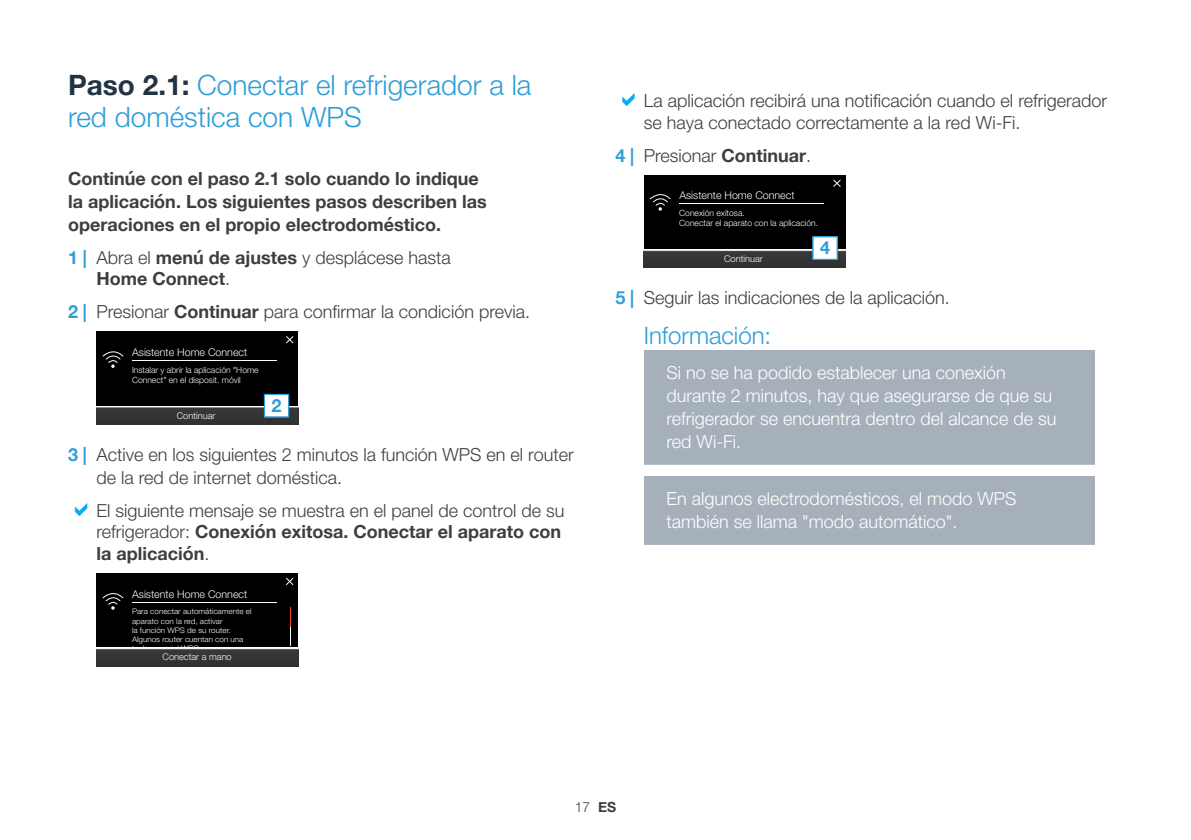
<style>
.page{position:relative;width:1191px;height:840px;background:#fff}
.page>*{position:absolute;margin:0;border:0;box-sizing:border-box;transform-origin:0 0}
.t1{font:300 28px/32px "Helvetica Neue";color:#2d9ed8}
.t2{font:300 24px "Helvetica Neue";color:#2d9ed8}
.t3{font:300 18px/21.6px "Helvetica Neue";color:#3e3e3f}
.t4{font:300 18px/23px "Helvetica Neue";color:#fff}
.t5{font:700 18px/23px "Helvetica Neue";color:#3e3e3f}
.t6{font:700 18px "Helvetica Neue";color:#2d9ed8}
.t7{font:300 14px "Helvetica Neue";color:#3e3e3f}
.t8{font:300 10.6px "Helvetica Neue";color:#fbfbfc}
.t9{font:300 9.2px "Helvetica Neue";color:#fbfbfc}
.t10{font:300 8.6px/10.2px "Helvetica Neue";color:#fbfbfc}
.t11{font:300 7.6px/9.2px "Helvetica Neue";color:#fbfbfc;scale:1.05 1}
.s1{font-weight:700;color:#223444}
.s2{color:#2d9ed8}
.s3{font-weight:300}
.s4{font-weight:700;color:#2d9ed8}
.s5{font-weight:700}
</style>
<div class="page">
<div style="left:96px;top:331px;width:202px;height:93px;background:#000002"></div>
<div style="left:96px;top:406px;width:202px;height:18px;background:linear-gradient(to right,#363536,#343334)"></div>
<hr style="left:132px;top:360px;width:145px;height:1px;background:#fbfbfc">
<svg style="left:286px;top:336px;width:7px;height:7px"></svg>
<svg style="left:102px;top:351px;width:22px;height:17px"></svg>
<div style="left:96px;top:573px;width:202px;height:92px;background:#000002"></div>
<svg style="left:96px;top:647px;width:202px;height:18px;background:#4d4c4d"></svg>
<hr style="left:132px;top:602px;width:145px;height:1px;background:#fbfbfc">
<svg style="left:286px;top:577px;width:7px;height:7px"></svg>
<svg style="left:102px;top:593px;width:22px;height:16px"></svg>
<hr style="left:290px;top:606px;width:1px;height:39px;background:#fbfbfc">
<svg style="left:290px;top:606px;width:1px;height:20px"></svg>
<div style="left:264px;top:394px;width:25px;height:23px;background:#fff"></div>
<div style="left:264px;top:393px;width:25px;height:24px;border:1px solid #2d9ed8"></div>
<div style="left:643px;top:350px;width:451px;height:120px;background:#a6b0bb"></div>
<div style="left:592px;top:464px;width:548px;height:10px;background:#fff"></div>
<div style="left:643px;top:476px;width:451px;height:74px;background:#a6b0bb"></div>
<div style="left:592px;top:544px;width:548px;height:10px;background:#fff"></div>
<div style="left:643px;top:175px;width:202px;height:93px;background:#000002"></div>
<svg style="left:643px;top:249px;width:202px;height:19px;background:#474748"></svg>
<hr style="left:679px;top:203px;width:145px;height:1px;background:#fbfbfc">
<svg style="left:833px;top:179px;width:7px;height:8px"></svg>
<svg style="left:650px;top:194px;width:21px;height:16px"></svg>
<div style="left:813px;top:236px;width:24px;height:23px;background:#fff"></div>
<div style="left:812px;top:236px;width:25px;height:24px;border:1px solid #2d9ed8"></div>
<h1 class="t1" style="left:68px;top:67px;width:465px"><span class="s1">Paso 2.1:</span> Conectar el refrigerador a la red doméstica con WPS</h1>
<p class="t5" style="left:68px;top:167px;width:420px">Continúe con el paso 2.1 solo cuando lo indique la aplicación. Los siguientes pasos describen las operaciones en el propio electrodoméstico.</p>
<p class="t5" style="left:96px;top:247px;width:356px;line-height:21.6px;text-indent:-28px"><span class="s2">1 |</span> <span class="s3">Abra el</span> menú de ajustes <span class="s3">y desplácese hasta<br></span>Home Connect<span class="s3">.</span></p>
<p class="t3" style="left:68px;top:299px;width:463px"><span class="s4">2 |</span> Presionar <span class="s5">Continuar</span> para confirmar la condición previa.</p>
<p class="t8" style="left:132px;top:344px;width:117px">Asistente Home Connect</p>
<p class="t10" style="left:132px;top:364px;width:128px">Instalar y abrir la aplicación "Home<br>Connect" en el disposit. móvil</p>
<p class="t9" style="left:177px;top:407px;width:40px">Continuar</p>
<p class="t3" style="left:96px;top:441px;width:479px;line-height:23px;text-indent:-28px"><span class="s4">3 |</span> Active en los siguientes 2 minutos la función WPS en el router de la red de internet doméstica.</p>
<p class="t3" style="left:96px;top:498px;width:469px">El siguiente mensaje se muestra en el panel de control de su refrigerador: <span class="s5">Conexión exitosa. Conectar el aparato con la aplicación</span>.</p>
<p class="t8" style="left:132px;top:585px;width:117px">Asistente Home Connect</p>
<p class="t11" style="left:132px;top:606px;width:115px">Para conectar automáticamente el aparato con la red, activar<br>la función WPS de su router.<br>Algunos router cuentan con una</p>
<p class="t9" style="left:162px;top:649px;width:71px">Conectar a mano</p>
<p class="t6" style="left:271px;top:391px;width:12px">2</p>
<p class="t3" style="left:643px;top:89px;width:465px">La aplicación recibirá una notificación cuando el refrigerador se haya conectado correctamente a la red Wi-Fi.</p>
<p class="t3" style="left:615px;top:143px;width:197px"><span class="s4">4 |</span> Presionar <span class="s5">Continuar</span>.</p>
<p class="t8" style="left:679px;top:187px;width:117px">Asistente Home Connect</p>
<p class="t10" style="left:679px;top:207px;width:140px">Conexión exitosa.<br>Conectar el aparato con la aplicación.</p>
<p class="t9" style="left:724px;top:251px;width:40px">Continuar</p>
<p class="t3" style="left:615px;top:285px;width:336px"><span class="s4">5 |</span> Seguir las indicaciones de la aplicación.</p>
<h2 class="t2" style="left:643px;top:316px;width:129px">Información:</h2>
<p class="t4" style="left:666px;top:359px;width:391px">Si no se ha podido establecer una conexión durante 2 minutos, hay que asegurarse de que su refrigerador se encuentra dentro del alcance de su red Wi-Fi.</p>
<p class="t6" style="left:820px;top:234px;width:12px">4</p>
<p class="t4" style="left:666px;top:485px;width:352px">En algunos electrodomésticos, el modo WPS también se llama "modo automático".</p>
<p class="t7" style="left:575px;top:794px;width:43px">17 <span class="s5">ES</span></p>
</div>
